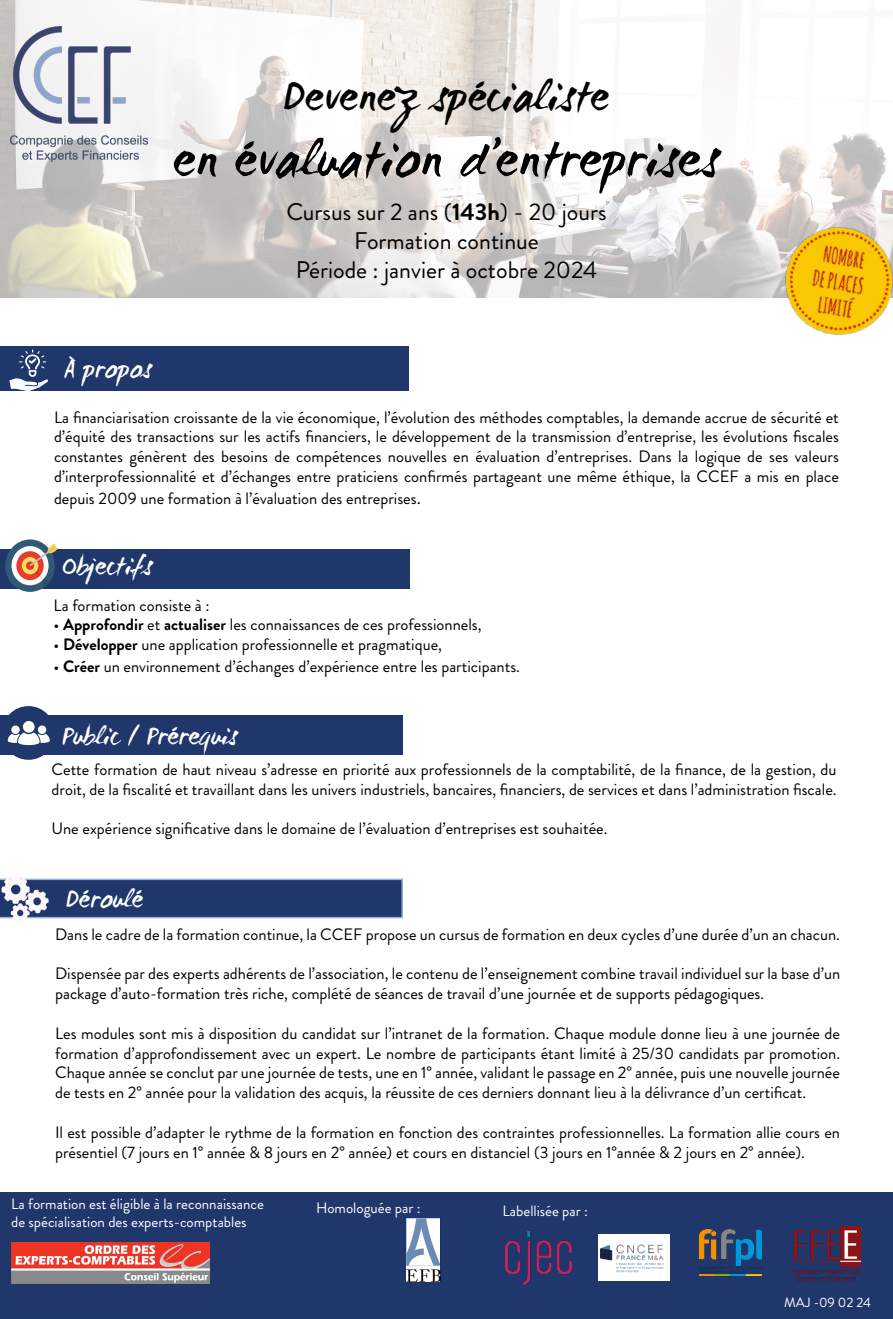
<style>
.page{position:relative;width:893px;height:1319px;background:#fff}
.page>*{position:absolute;margin:0;border:0;box-sizing:border-box;transform-origin:0 0}
.t1{font:54px "WC Mano Negra Bta";color:#000}
.t2{font:45px "WC Mano Negra Bta";color:#000}
.t3{font:27px "WC Mano Negra Bta";color:#fff}
.t4{font:24px/28.8px "Brandon Grotesque";color:#000;text-align:center}
.t5{font:16.5px/19.8px "Brandon Grotesque";color:#000}
.t6{font:15px/18px "Brandon Grotesque";color:#fff}
.t7{font:13.5px "Brandon Grotesque";color:#fff}
.s1{font-weight:700}
.s2{font-size:18px}
.s3{font-family:"Minion Pro"}
</style>
<div class="page">
<div style="left:0;top:1191px;width:893px;height:127px;background:#20376c"></div>
<img style="left:505px;top:1231px;width:67px;height:53px">
<img style="left:406px;top:1218px;width:34px;height:63px">
<img style="left:792px;top:1226px;width:68px;height:54px">
<img style="left:698px;top:1229px;width:65px;height:46px">
<img style="left:11px;top:1242px;width:199px;height:41px">
<img style="left:598px;top:1234px;width:71px;height:46px">
<div style="left:0;top:347px;width:408px;height:44px;background:#20376c"></div>
<img style="left:0;top:0;width:893px;height:298px">
<div style="left:0;top:549px;width:410px;height:40px;background:#20376c"></div>
<div style="left:0;top:714px;width:402px;height:40px;background:#20376c"></div>
<svg style="left:5px;top:539px;width:53px;height:52px"></svg>
<div style="left:2px;top:706px;width:53px;height:53px;background:#20376c;border-radius:50%"></div>
<div style="left:38px;top:725px;width:8px;height:9px;background:#fdfffb;border-radius:50%"></div>
<div style="left:11px;top:725px;width:9px;height:9px;background:#fdfffb;border-radius:50%"></div>
<div style="left:23px;top:720px;width:12px;height:12px;background:#fdfffb;border-radius:50%"></div>
<svg style="left:8px;top:732px;width:42px;height:13px"></svg>
<svg style="left:9px;top:349px;width:39px;height:42px"></svg>
<img style="left:769px;top:211px;width:124px;height:125px">
<svg style="left:0;top:878px;width:403px;height:41px;background:#3c5180"></svg>
<img style="left:11px;top:27px;width:137px;height:134px">
<h2 class="t2" style="left:283px;top:69px;width:328px">Devenez spécialiste</h2>
<h1 class="t1" style="left:173px;top:125px;width:547px">en évaluation d’entreprises</h1>
<h3 class="t3" style="left:64px;top:352px;width:89px">À propos</h3>
<h3 class="t4" style="left:286px;top:198px;width:322px">Cursus sur 2 ans (<span class="s1">143h</span>) - 20 jours<br>Formation continue<br>Période : janvier à octobre 2024</h3>
<p class="t5" style="left:54px;top:407px;width:786px;text-align:justify">La financiarisation croissante de la vie économique, l’évolution des méthodes comptables, la demande accrue de sécurité et d’équité des transactions sur les actifs financiers, le développement de la transmission d’entreprise, les évolutions fiscales constantes génèrent des besoins de compétences nouvelles en évaluation d’entreprises. Dans la logique de ses valeurs d’interprofessionnalité et d’échanges entre praticiens confirmés partageant une même éthique, la CCEF a mis en place</p>
<p class="t5" style="left:54px;top:488px;width:368px">depuis 2009 une formation à l’évaluation des entreprises<span class="s2">.</span></p>
<h3 class="t3" style="left:62px;top:549px;width:92px">Objectifs</h3>
<p class="t5" style="left:54px;top:595px;width:158px">La formation consiste à :</p>
<p class="t5" style="left:54px;top:615px;width:429px">• <span class="s1">Approfondir</span> et <span class="s1">actualiser</span> les connaissances de ces professionnels,</p>
<p class="t5" style="left:54px;top:635px;width:390px">• <span class="s1">Développer</span> une application professionnelle et pragmatique,</p>
<p class="t5" style="left:54px;top:656px;width:468px">• <span class="s1">Créer</span> un environnement d’échanges d’expérience entre les participants.</p>
<h3 class="t3" style="left:62px;top:718px;width:177px">Public / Prérequis</h3>
<p class="t5" style="left:52px;top:759px;width:786px">Cette formation de haut niveau s’adresse en priorité aux professionnels de la comptabilité, de la finance, de la gestion, du droit, de la fiscalité et travaillant dans les univers industriels<span class="s3">,</span> bancaires, financiers, de services et dans l’administration fiscale.</p>
<p class="t5" style="left:52px;top:818px;width:557px">Une expérience significative dans le domaine de l’évaluation d’entreprises est souhaitée.</p>
<h3 class="t3" style="left:66px;top:882px;width:79px">Déroulé</h3>
<p class="t5" style="left:55px;top:924px;width:786px">Dans le cadre de la formation continue, la CCEF propose un cursus de formation en deux cycles d’une durée d’un an chacun.</p>
<p class="t5" style="left:55px;top:963px;width:787px">Dispensée par des experts adhérents de l’association, le contenu de l’enseignement combine travail individuel sur la base d’un package d’auto-formation très riche, complété de séances de travail d’une journée et de supports pédagogiques.</p>
<p class="t5" style="left:55px;top:1023px;width:786px;text-align:justify">Les modules sont mis à disposition du candidat sur l’intranet de la formation. Chaque module donne lieu à une journée de formation d’approfondissement avec un expert. Le nombre de participants étant limité à 25/30 candidats par promotion.<br>Chaque année se conclut par une journée de tests, une en 1° année, validant le passage en 2° année, puis une nouvelle journée de tests en 2° année pour la validation des acquis, la réussite de ces derniers donnant lieu à la délivrance d’un certificat.</p>
<p class="t5" style="left:55px;top:1122px;width:786px">Il est possible d’adapter le rythme de la formation en fonction des contraintes professionnelles. La formation allie cours en présentiel (7 jours en 1° année &amp; 8 jours en 2° année) et cours en distanciel (3 jours en 1°année &amp; 2 jours en 2° année).</p>
<p class="t6" style="left:11px;top:1194px;width:254px">La formation est éligible à la reconnaissance de spécialisation des experts-comptables</p>
<p class="t6" style="left:316px;top:1198px;width:106px">Homologuée par :</p>
<p class="t6" style="left:503px;top:1201px;width:87px">Labellisée par :</p>
<p class="t7" style="left:784px;top:1292px;width:89px">MAJ -09 02 24</p>
</div>
